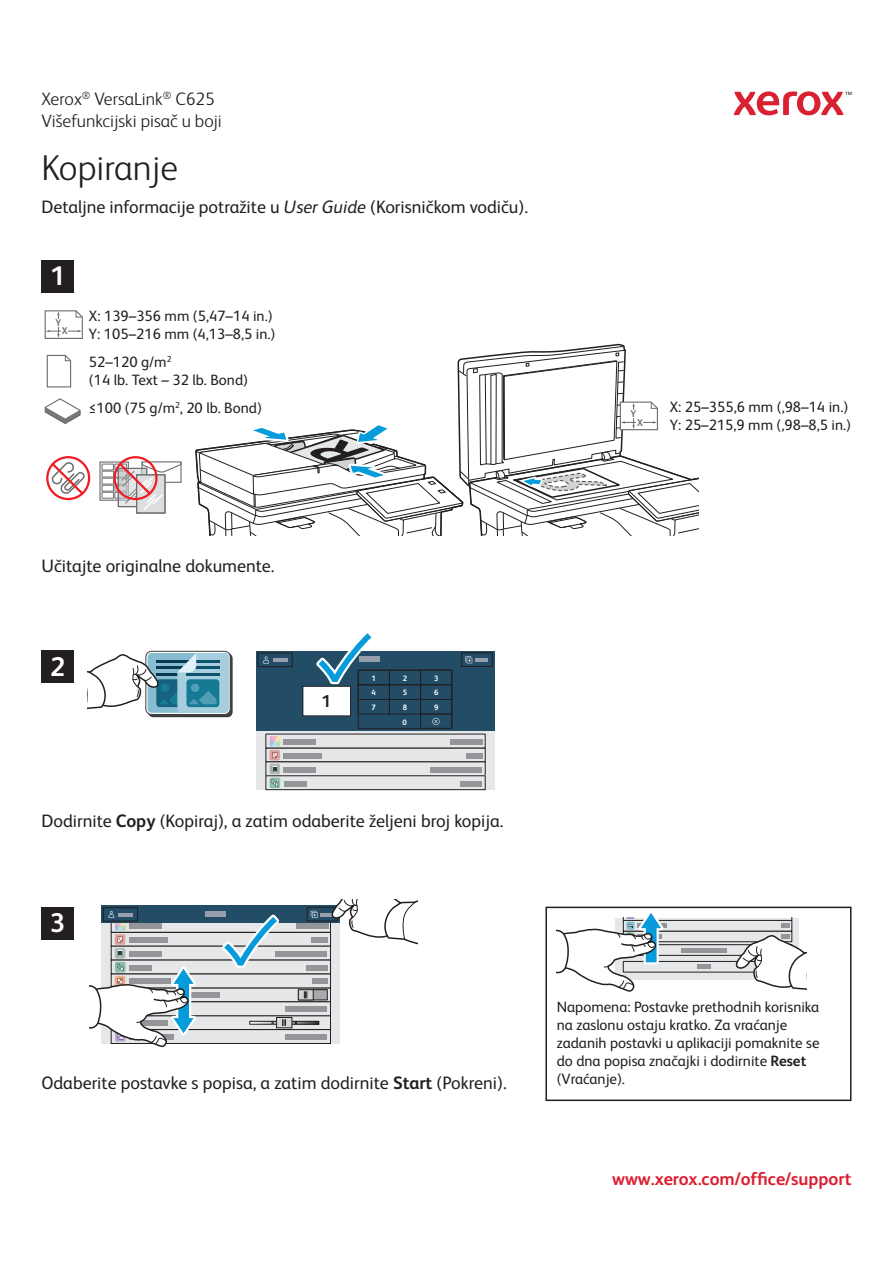
<style>
.page{position:relative;width:893px;height:1263px;background:#fff}
.page>*{position:absolute;margin:0;border:0;box-sizing:border-box;transform-origin:0 0}
.t1{font:300 36px "Xerox Sans";color:#231f20}
.t2{font:700 27px "Xerox Sans";color:#fff}
.t3{font:18px "Xerox Sans";color:#231f20}
.t4{font:300 18px/21.6px "Xerox Sans";color:#231f20}
.t5{font:700 18px "Xerox Sans";color:#db1e30}
.t6{font:700 17.25px "Xerox Sans";color:#231f20}
.t7{font:15px/18px "Xerox Sans";color:#231f20}
.t8{font:700 9.75px "Xerox Sans";color:#6c6d70}
.t9{font:700 7.8px "Xerox Sans";color:#fff}
.s1{font-style:italic}
.s2{font-weight:700}
</style>
<div class="page">
<svg style="left:734px;top:91px;width:117px;height:24px"></svg>
<div style="left:46px;top:456px;width:44px;height:44px;border:2px solid #ee1d23;border-radius:50%"></div>
<svg style="left:50px;top:460px;width:36px;height:37px"></svg>
<svg style="left:101px;top:463px;width:16px;height:36px"></svg>
<div style="left:99px;top:461px;width:30px;height:40px;border:1px solid #6c6d70"></div>
<div style="left:102px;top:464px;width:11px;height:6px;background:#fff"></div>
<div style="left:102px;top:464px;width:12px;height:6px;border:1px solid #6c6d70"></div>
<div style="left:115px;top:464px;width:12px;height:6px;border:1px solid #6c6d70"></div>
<div style="left:102px;top:471px;width:11px;height:6px;background:#fff"></div>
<div style="left:102px;top:471px;width:12px;height:6px;border:1px solid #6c6d70"></div>
<div style="left:102px;top:478px;width:11px;height:6px;background:#fff"></div>
<div style="left:102px;top:478px;width:12px;height:6px;border:1px solid #6c6d70"></div>
<div style="left:102px;top:485px;width:11px;height:6px;background:#fff"></div>
<div style="left:102px;top:485px;width:12px;height:6px;border:1px solid #6c6d70"></div>
<div style="left:115px;top:485px;width:12px;height:6px;border:1px solid #6c6d70"></div>
<div style="left:102px;top:492px;width:11px;height:6px;background:#fff"></div>
<div style="left:102px;top:492px;width:12px;height:6px;border:1px solid #6c6d70"></div>
<div style="left:115px;top:492px;width:12px;height:6px;border:1px solid #6c6d70"></div>
<div style="left:136px;top:474px;width:29px;height:40px;border:1px solid #6c6d70"></div>
<div style="left:136px;top:474px;width:30px;height:39px;border:1px solid #6c6d70"></div>
<div style="left:114px;top:456px;width:44px;height:44px;border:2px solid #ee1d23;border-radius:50%"></div>
<svg style="left:117px;top:461px;width:65px;height:51px"></svg>
<svg style="left:46px;top:354px;width:26px;height:34px"></svg>
<svg style="left:44px;top:310px;width:39px;height:29px"></svg>
<div style="left:56px;top:319px;width:5px;height:8px;background:#fff"></div>
<svg style="left:195px;top:343px;width:503px;height:193px"></svg>
<div style="left:631px;top:410px;width:5px;height:8px;background:#fff"></div>
<svg style="left:44px;top:398px;width:37px;height:26px"></svg>
<svg style="left:256px;top:730px;width:238px;height:59px;background:#bec3c8"></svg>
<div style="left:266px;top:748px;width:219px;height:14px;background:#e6e7e9"></div>
<div style="left:266px;top:748px;width:219px;height:14px;border:1px solid #231f20"></div>
<div style="left:266px;top:762px;width:219px;height:14px;background:#e6e7e9"></div>
<div style="left:266px;top:776px;width:219px;height:13px;background:#e6e7e9"></div>
<div style="left:266px;top:775px;width:219px;height:15px;border:1px solid #231f20"></div>
<svg style="left:269px;top:750px;width:11px;height:10px"></svg>
<div style="left:284px;top:753px;width:38px;height:5px;background:#939598"></div>
<svg style="left:269px;top:764px;width:11px;height:10px"></svg>
<svg style="left:272px;top:766px;width:6px;height:6px"></svg>
<div style="left:284px;top:767px;width:32px;height:6px;background:#939598"></div>
<div style="left:430px;top:767px;width:52px;height:6px;background:#939598"></div>
<div style="left:466px;top:753px;width:16px;height:5px;background:#939598"></div>
<svg style="left:270px;top:777px;width:10px;height:11px"></svg>
<svg style="left:271px;top:779px;width:7px;height:8px"></svg>
<div style="left:284px;top:781px;width:22px;height:5px;background:#939598"></div>
<div style="left:461px;top:781px;width:21px;height:5px;background:#939598"></div>
<div style="left:266px;top:734px;width:219px;height:14px;background:#e6e7e9"></div>
<svg style="left:270px;top:736px;width:10px;height:22px"></svg>
<div style="left:284px;top:739px;width:32px;height:6px;background:#939598"></div>
<div style="left:451px;top:739px;width:32px;height:6px;background:#939598"></div>
<div style="left:256px;top:668px;width:238px;height:62px;background:#234c66"></div>
<div style="left:303px;top:686px;width:48px;height:30px;background:#fff"></div>
<div style="left:303px;top:686px;width:48px;height:30px;border:1px solid #231f20"></div>
<div style="left:358px;top:670px;width:94px;height:59px;border:1px solid #231f20"></div>
<div style="left:358px;top:670px;width:32px;height:15px;border:1px solid #231f20"></div>
<div style="left:389px;top:670px;width:32px;height:15px;border:1px solid #231f20"></div>
<div style="left:420px;top:670px;width:32px;height:15px;border:1px solid #231f20"></div>
<div style="left:358px;top:685px;width:32px;height:15px;border:1px solid #231f20"></div>
<div style="left:389px;top:685px;width:32px;height:15px;border:1px solid #231f20"></div>
<div style="left:358px;top:699px;width:32px;height:15px;border:1px solid #231f20"></div>
<div style="left:389px;top:699px;width:32px;height:15px;border:1px solid #231f20"></div>
<svg style="left:420px;top:684px;width:32px;height:45px"></svg>
<div style="left:420px;top:699px;width:32px;height:15px;border:1px solid #231f20"></div>
<div style="left:256px;top:651px;width:238px;height:17px;background:#234c66"></div>
<div style="left:359px;top:656px;width:21px;height:6px;background:#979fae"></div>
<div style="left:462px;top:653px;width:30px;height:14px;border:1px solid #231f20"></div>
<svg style="left:465px;top:656px;width:7px;height:7px"></svg>
<hr style="left:475px;top:658px;width:12px;height:4px;background:#979fae">
<div style="left:258px;top:653px;width:34px;height:14px;border:1px solid #231f20"></div>
<svg style="left:263px;top:656px;width:6px;height:7px"></svg>
<hr style="left:273px;top:658px;width:15px;height:4px;background:#979fae">
<div style="left:148px;top:653px;width:85px;height:64px;background:#3e3e3f;border-radius:6px"></div>
<div style="left:145px;top:651px;width:86px;height:64px;border:1px solid #3e3e3f;border-radius:6px"></div>
<svg style="left:312px;top:633px;width:66px;height:54px"></svg>
<svg style="left:88px;top:653px;width:141px;height:63px"></svg>
<svg style="left:89px;top:899px;width:329px;height:149px"></svg>
<div style="left:545px;top:907px;width:306px;height:194px;border:2px solid #231f20"></div>
<svg style="left:557px;top:906px;width:250px;height:86px"></svg>
<div style="left:41px;top:260px;width:33px;height:33px;background:#231f20"></div>
<div style="left:41px;top:651px;width:33px;height:32px;background:#231f20"></div>
<div style="left:41px;top:907px;width:33px;height:32px;background:#231f20"></div>
<p class="t4" style="left:41px;top:90px;width:182px">Xerox<sup>®</sup> VersaLink<sup>®</sup> C625<br>Višefunkcijski pisač u boji</p>
<h1 class="t1" style="left:41px;top:155px;width:138px">Kopiranje</h1>
<p class="t3" style="left:41px;top:201px;width:488px">Detaljne informacije potražite u <span class="s1">User Guide</span> (Korisničkom vodiču).</p>
<h2 class="t2" style="left:50px;top:263px;width:17px">1</h2>
<p class="t8" style="left:55px;top:318px;width:7px">Y</p>
<p class="t8" style="left:62px;top:326px;width:7px">X</p>
<p class="t7" style="left:89px;top:308px;width:188px">X: 139–356 mm (5,47–14 in.)<br>Y: 105–216 mm (4,13–8,5 in.)</p>
<p class="t7" style="left:89px;top:354px;width:161px">52–120 g/m<sup>2<br></sup>(14 lb. Text – 32 lb. Bond)</p>
<p class="t7" style="left:89px;top:401px;width:174px">≤100 (75 g/m<sup>2</sup>, 20 lb. Bond)</p>
<p class="t8" style="left:631px;top:409px;width:7px">Y</p>
<p class="t8" style="left:637px;top:417px;width:7px">X</p>
<p class="t7" style="left:670px;top:400px;width:183px">X: 25–355,6 mm (,98–14 in.)<br>Y: 25–215,9 mm (,98–8,5 in.)</p>
<p class="t3" style="left:41px;top:560px;width:235px">Učitajte originalne dokumente.</p>
<h2 class="t2" style="left:50px;top:654px;width:17px">2</h2>
<p class="t6" style="left:322px;top:693px;width:11px">1</p>
<p class="t9" style="left:372px;top:674px;width:6px">1</p>
<p class="t9" style="left:403px;top:674px;width:6px">2</p>
<p class="t9" style="left:434px;top:674px;width:6px">3</p>
<p class="t9" style="left:372px;top:689px;width:6px">4</p>
<p class="t9" style="left:403px;top:689px;width:6px">5</p>
<p class="t9" style="left:434px;top:689px;width:6px">6</p>
<p class="t9" style="left:372px;top:703px;width:6px">7</p>
<p class="t9" style="left:403px;top:703px;width:6px">8</p>
<p class="t9" style="left:434px;top:703px;width:6px">9</p>
<p class="t9" style="left:403px;top:718px;width:6px">0</p>
<p class="t3" style="left:41px;top:814px;width:464px">Dodirnite <span class="s2">Copy</span> (Kopiraj), a zatim odaberite željeni broj kopija.</p>
<h2 class="t2" style="left:50px;top:910px;width:17px">3</h2>
<p class="t3" style="left:41px;top:1077px;width:467px">Odaberite postavke s popisa, a zatim dodirnite <span class="s2">Start</span> (Pokreni).</p>
<p class="t7" style="left:557px;top:1000px;width:264px">Napomena: Postavke prethodnih korisnika na zaslonu ostaju kratko. Za vraćanje zadanih postavki u aplikaciji pomaknite se do dna popisa značajki i dodirnite <span class="s2">Reset </span>(Vraćanje).</p>
<p class="t5" style="left:612px;top:1171px;width:241px">www.xerox.com/office/support</p>
</div>
